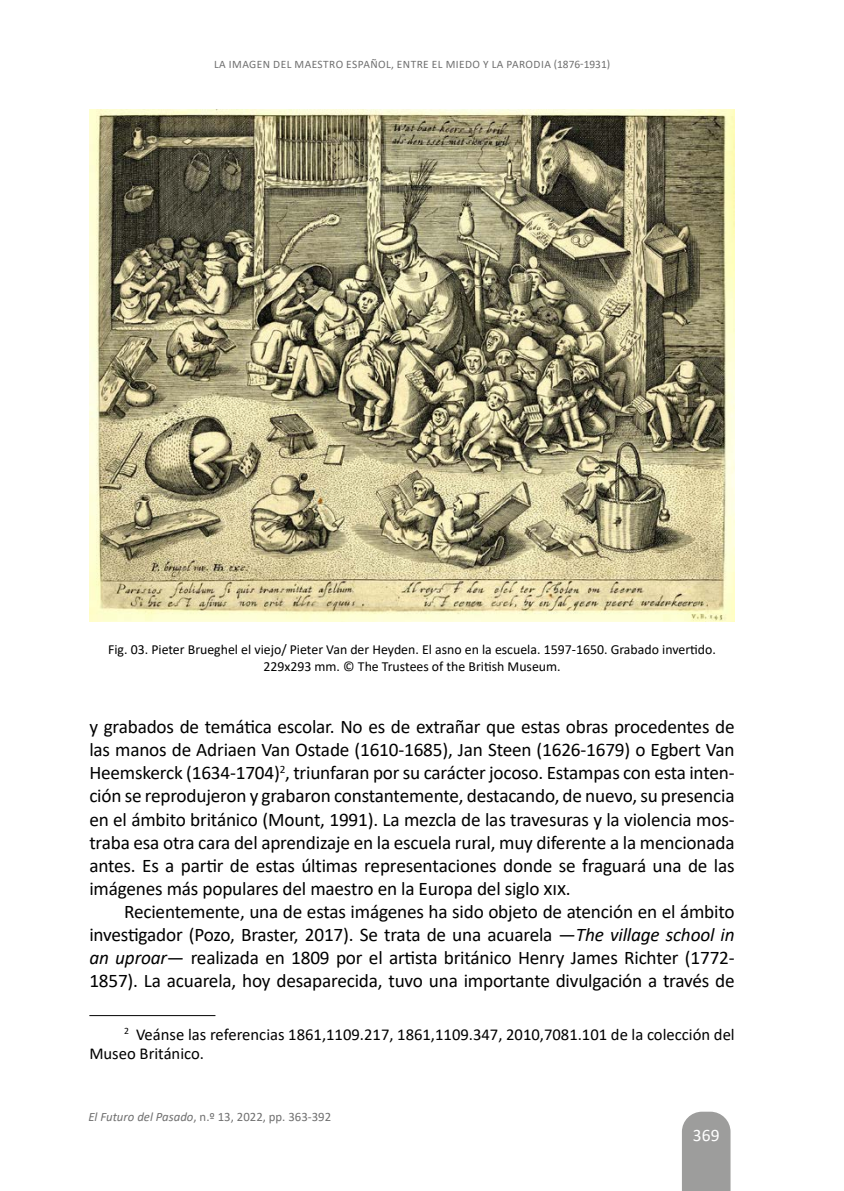
<style>
.page{position:relative;width:844px;height:1191px;background:#fff}
.page>*{position:absolute;margin:0;border:0;box-sizing:border-box;transform-origin:0 0}
.Cuerpo_de_texto{font:19.25px/23.1px "Calibri";letter-spacing:-.01em;color:#000;text-align:justify}
.t1{font:17.5px "Calibri";color:#fff}
.Notas_a_pie{font:16.62px/19.9px "Calibri";color:#000}
.pie_img_tabla{font:13.83px/16.6px "Calibri";color:#000;text-align:center}
.t2{font:12.78px "Calibri";color:#707070}
.t3{font:11.38px "Calibri";letter-spacing:.04em;color:#707070}
.s1{font-style:italic}
</style>
<div class="page">
<svg style="left:682px;top:1111px;width:49px;height:80px;background:#a3a3a2"></svg>
<hr style="left:89px;top:1015px;width:126px;height:1px;background:#000">
<img style="left:89px;top:109px;width:645px;height:512px">
<p class="t3" style="left:214px;top:56px;width:397px">LA IMAGEN DEL MAESTRO ESPAÑOL, ENTRE EL MIEDO Y LA PARODIA (1876-1931)</p>
<p class="pie_img_tabla" style="left:108px;top:641px;width:609px">Fig. 03. Pieter Brueghel el viejo/ Pieter Van der Heyden. El asno en la escuela. 1597-1650. Grabado invertido.<br>229x293 mm. © The Trustees of the British Museum.</p>
<p class="Cuerpo_de_texto" style="left:89px;top:714px;width:646px">y grabados de temática escolar. No es de extrañar que estas obras procedentes de las manos de Adriaen Van Ostade (1610-1685), Jan Steen (1626-1679) o Egbert Van Heemskerck (1634-1704)<sup>2</sup>, triunfaran por su carácter jocoso. Estampas con esta inten&shy;ción se reprodujeron y grabaron constantemente, destacando, de nuevo, su presencia en el ámbito británico (Mount, 1991). La mezcla de las travesuras y la violencia mos&shy;traba esa otra cara del aprendizaje en la escuela rural, muy diferente a la mencionada antes. Es a partir de estas últimas representaciones donde se fraguará una de las imágenes más populares del maestro en la Europa del siglo xix.</p>
<p class="Cuerpo_de_texto" style="left:89px;top:899px;width:646px;text-indent:35px">Recientemente, una de estas imágenes ha sido objeto de atención en el ámbito investigador (Pozo, Braster, 2017). Se trata de una acuarela —<span class="s1">The village school in an uproar</span>— realizada en 1809 por el artista británico Henry James Richter (1772- 1857). La acuarela, hoy desaparecida, tuvo una importante divulgación a través de</p>
<p class="Notas_a_pie" style="left:89px;top:1023px;width:646px;text-indent:35px"><sup>2</sup> Veánse las referencias 1861,1109.217, 1861,1109.347, 2010,7081.101 de la colección del<br>Museo Británico.</p>
<p class="t2" style="left:88px;top:1107px;width:244px"><span class="s1">El Futuro del Pasado</span>, n.º 13, 2022, pp. 363-392</p>
<p class="t1" style="left:692px;top:1123px;width:28px">369</p>
</div>
